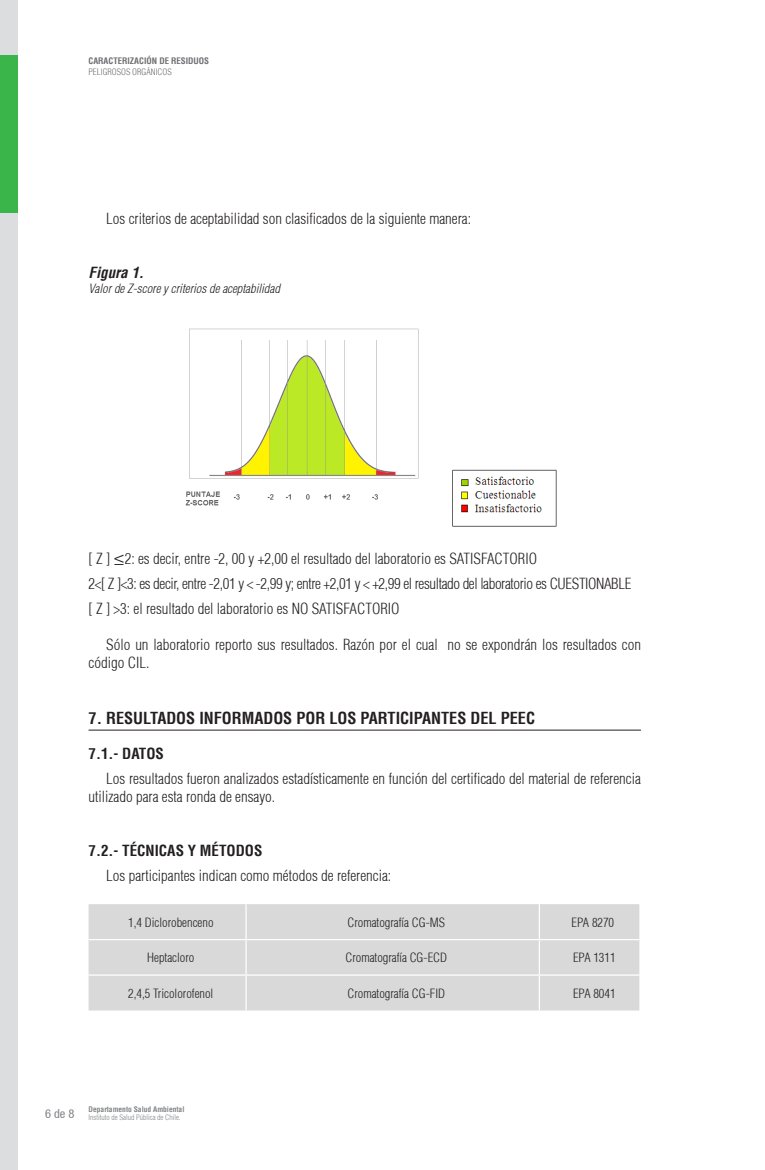
<style>
.page{position:relative;width:765px;height:1170px;background:#fff}
.page>*{position:absolute;margin:0;border:0;box-sizing:border-box;transform-origin:0 0}
.titulo_01__subrayado{font:700 condensed 16.25px "Helvetica";color:#231f20}
.texto_normal{font:300 condensed 15px/18px "Helvetica";color:#231f20}
.texto_normal-2{font:300 condensed 15px "Helvetica";letter-spacing:-.025em;color:#231f20}
.Subtitulo_texto_norm{font:700 condensed 15px "Helvetica";color:#231f20}
.graficos_A{font:italic 700 condensed 15px "Helvetica";color:#231f20}
.Texto_normal_tablas{font:300 condensed 12.5px "Helvetica";color:#231f20}
.graficos_B{font:italic 300 condensed 12.5px "Helvetica";color:#231f20}
.t1{font:condensed 12.5px "Helvetica 57";color:#808285}
.t2{font:700 condensed 8.75px "Helvetica";color:#6c6d70}
.t3{font:300 condensed 8.75px "Helvetica";color:#6c6d70}
.t4{font:300 condensed 7.5px "Helvetica";color:#808285}
.t5{font:700 condensed 7.5px "Helvetica";color:#808285}
.s1{font-family:"Cambria Math";font-weight:400;font-stretch:normal}
</style>
<div class="page">
<div style="left:0;top:0;width:18px;height:1169px;background:#dcdddf"></div>
<div style="left:0;top:55px;width:18px;height:158px;background:#39b54a"></div>
<img style="left:185px;top:328px;width:234px;height:178px">
<img style="left:452px;top:469px;width:105px;height:58px">
<hr style="left:89px;top:729px;width:552px;height:1px;background:#231f20">
<div style="left:89px;top:904px;width:550px;height:106px;background:#d9d9d9"></div>
<hr style="left:245px;top:904px;width:2px;height:34px;background:#fff">
<hr style="left:539px;top:904px;width:1px;height:34px;background:#fff">
<hr style="left:89px;top:938px;width:157px;height:2px;background:#fff">
<hr style="left:246px;top:938px;width:293px;height:2px;background:#fff">
<hr style="left:245px;top:940px;width:2px;height:34px;background:#fff">
<hr style="left:539px;top:938px;width:100px;height:2px;background:#fff">
<hr style="left:539px;top:940px;width:1px;height:34px;background:#fff">
<hr style="left:89px;top:974px;width:157px;height:1px;background:#fff">
<hr style="left:246px;top:974px;width:293px;height:1px;background:#fff">
<hr style="left:245px;top:975px;width:2px;height:35px;background:#fff">
<hr style="left:539px;top:974px;width:100px;height:1px;background:#fff">
<hr style="left:539px;top:975px;width:1px;height:35px;background:#fff">
<p class="t2" style="left:89px;top:55px;width:122px">CARACTERIZACIÓN DE RESIDUOS</p>
<p class="t3" style="left:89px;top:66px;width:85px">PELIGROSOS ORGÁNICOS</p>
<p class="texto_normal" style="left:106px;top:209px;width:366px">Los criterios de aceptabilidad son clasificados de la siguiente manera:</p>
<p class="graficos_A" style="left:89px;top:263px;width:57px">Figura 1.</p>
<p class="graficos_B" style="left:89px;top:281px;width:193px">Valor de Z-score y criterios de aceptabilidad</p>
<p class="texto_normal" style="left:89px;top:549px;width:450px">[ Z ] <span class="s1">≤</span>2: es decir, entre -2, 00 y +2,00 el resultado del laboratorio es SATISFACTORIO</p>
<p class="texto_normal-2" style="left:89px;top:574px;width:544px">2&lt;[ Z ]&lt;3: es decir, entre -2,01 y &lt; -2,99 y; entre +2,01 y &lt; +2,99 el resultado del laboratorio es CUESTIONABLE</p>
<p class="texto_normal" style="left:89px;top:600px;width:313px">[ Z ] &gt;3: el resultado del laboratorio es NO SATISFACTORIO</p>
<p class="texto_normal" style="left:89px;top:636px;width:554px;text-indent:18px">Sólo un laboratorio reporto sus resultados. Razón por el cual no se expondrán los resultados con código CIL.</p>
<p class="titulo_01__subrayado" style="left:89px;top:707px;width:448px">7. RESULTADOS INFORMADOS POR LOS PARTICIPANTES DEL PEEC</p>
<p class="Subtitulo_texto_norm" style="left:89px;top:744px;width:77px">7.1.- DATOS</p>
<p class="texto_normal" style="left:89px;top:769px;width:554px;text-indent:18px">Los resultados fueron analizados estadísticamente en función del certificado del material de referencia utilizado para esta ronda de ensayo.</p>
<p class="Subtitulo_texto_norm" style="left:89px;top:841px;width:175px">7.2.- TÉCNICAS Y MÉTODOS</p>
<p class="texto_normal" style="left:106px;top:866px;width:286px">Los participantes indican como métodos de referencia:</p>
<p class="Texto_normal_tablas" style="left:128px;top:914px;width:87px">1,4 Diclorobenceno</p>
<p class="Texto_normal_tablas" style="left:347px;top:914px;width:99px">Cromatografía CG-MS</p>
<p class="Texto_normal_tablas" style="left:572px;top:914px;width:44px">EPA 8270</p>
<p class="Texto_normal_tablas" style="left:147px;top:949px;width:49px">Heptacloro</p>
<p class="Texto_normal_tablas" style="left:345px;top:949px;width:103px">Cromatografía CG-ECD</p>
<p class="Texto_normal_tablas" style="left:573px;top:949px;width:44px">EPA 1311</p>
<p class="Texto_normal_tablas" style="left:128px;top:985px;width:87px">2,4,5 Tricolorofenol</p>
<p class="Texto_normal_tablas" style="left:347px;top:985px;width:99px">Cromatografía CG-FID</p>
<p class="Texto_normal_tablas" style="left:573px;top:985px;width:44px">EPA 8041</p>
<p class="t1" style="left:45px;top:1105px;width:31px">6 de 8</p>
<p class="t5" style="left:89px;top:1104px;width:97px">Departamento Salud Ambiental</p>
<p class="t4" style="left:89px;top:1112px;width:94px">Instituto de Salud Pública de Chile.</p>
</div>
